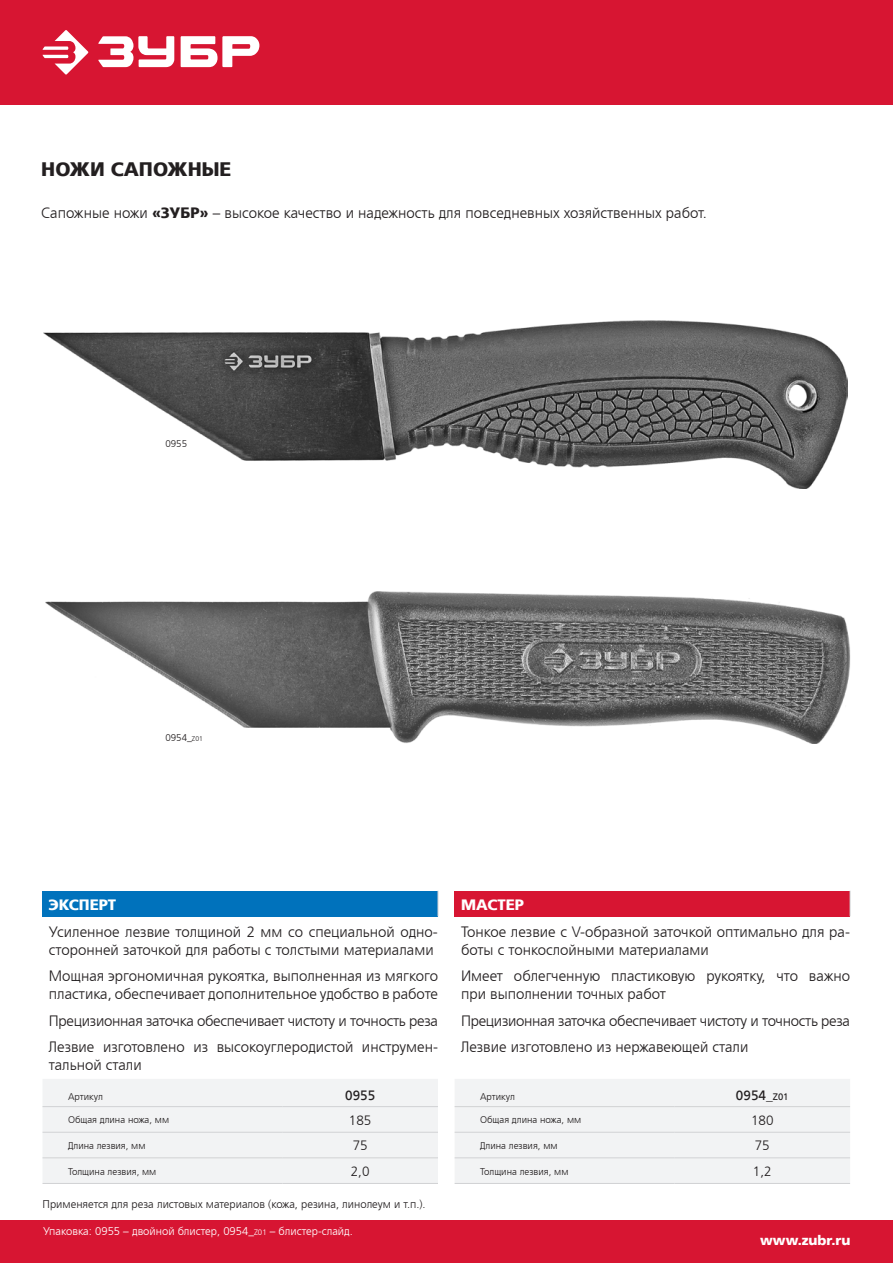
<style>
.page{position:relative;width:893px;height:1263px;background:#fff}
.page>*{position:absolute;margin:0;border:0;box-sizing:border-box;transform-origin:0 0}
.Zagolovok_13{font:19.5px "AG Foreigner Stayer Bold";color:#231f20}
.Text_10_pod_Zag_13{font:300 15px/18px "AG Foreigner";color:#231f20}
.Text_10_pod_Zag_13-2{font:300 15px "AG Foreigner";letter-spacing:-.02em;color:#231f20}
.Tabl_text_8{font:15px "AG Foreigner Stayer Bold";color:#fff}
.Tabl_text_9{font:300 13.5px "AG Foreigner";color:#231f20}
.Tabl_artikul_11{font:13.5px "AG Foreigner";color:#231f20}
.SAYT{font:700 13.5px "AG Foreigner";color:#fff}
.t1{font:300 11.25px "AG Foreigner";color:#231f20}
.t2{font:300 11.25px "AG Foreigner";color:#fff}
.Tabl_text_8-2{font:300 9.75px "AG Foreigner";color:#231f20}
.Tabl_artikul_11-2{font:300 9.75px "AG Foreigner";color:#231f20}
.s1{font-family:"AG Foreigner Stayer Bold";font-weight:400}
.s2{font-size:6.9px}
.s3{font-size:7.8px}
.s4{font-size:9.45px}
</style>
<div class="page">
<div style="left:0;top:0;width:893px;height:105px;background:#d71532"></div>
<div style="left:0;top:1220px;width:893px;height:43px;background:#d71532"></div>
<svg style="left:42px;top:30px;width:46px;height:45px"></svg>
<svg style="left:98px;top:36px;width:161px;height:31px"></svg>
<div style="left:455px;top:891px;width:395px;height:25px;background:#d71532"></div>
<div style="left:455px;top:1079px;width:395px;height:104px;background:#f2f3f4"></div>
<svg style="left:850px;top:891px;width:1px;height:25px"></svg>
<hr style="left:455px;top:1132px;width:219px;height:1px;background:#d1d2d4">
<hr style="left:674px;top:1132px;width:176px;height:1px;background:#d1d2d4">
<hr style="left:455px;top:1157px;width:219px;height:1px;background:#d1d2d4">
<hr style="left:674px;top:1157px;width:176px;height:1px;background:#d1d2d4">
<hr style="left:455px;top:1183px;width:219px;height:1px;background:#d1d2d4">
<hr style="left:674px;top:1183px;width:176px;height:1px;background:#d1d2d4">
<hr style="left:455px;top:1106px;width:219px;height:1px;background:#d1d2d4">
<hr style="left:674px;top:1106px;width:176px;height:1px;background:#d1d2d4">
<div style="left:43px;top:891px;width:395px;height:25px;background:#0072bc"></div>
<div style="left:43px;top:1079px;width:395px;height:104px;background:#f2f3f4"></div>
<svg style="left:438px;top:891px;width:1px;height:25px"></svg>
<hr style="left:43px;top:1132px;width:239px;height:1px;background:#d1d2d4">
<hr style="left:282px;top:1132px;width:156px;height:1px;background:#d1d2d4">
<hr style="left:43px;top:1157px;width:239px;height:1px;background:#d1d2d4">
<hr style="left:282px;top:1157px;width:156px;height:1px;background:#d1d2d4">
<hr style="left:43px;top:1183px;width:239px;height:1px;background:#d1d2d4">
<hr style="left:282px;top:1183px;width:156px;height:1px;background:#d1d2d4">
<hr style="left:43px;top:1106px;width:239px;height:1px;background:#d1d2d4">
<hr style="left:282px;top:1106px;width:156px;height:1px;background:#d1d2d4">
<img style="left:43px;top:320px;width:804px;height:169px">
<img style="left:45px;top:592px;width:806px;height:151px">
<p class="Zagolovok_13" style="left:41px;top:159px;width:192px">НОЖИ САПОЖНЫЕ</p>
<p class="Text_10_pod_Zag_13" style="left:41px;top:204px;width:667px">Сапожные ножи <span class="s1">«ЗУБР»</span> – высокое качество и надежность для повседневных хозяйственных работ.</p>
<p class="Tabl_artikul_11-2" style="left:165px;top:438px;width:23px">0955</p>
<p class="Tabl_artikul_11-2" style="left:165px;top:733px;width:39px">0954_<span class="s2">Z01</span></p>
<p class="Tabl_text_8" style="left:49px;top:896px;width:69px">ЭКСПЕРТ</p>
<p class="Text_10_pod_Zag_13" style="left:49px;top:923px;width:391px">Усиленное лезвие толщиной 2 мм со специальной одно&shy;сторонней заточкой для работы с толстыми материалами</p>
<p class="Text_10_pod_Zag_13" style="left:49px;top:967px;width:391px">Мощная эргономичная рукоятка, выполненная из мягкого пластика, обеспечивает дополнительное удобство в работе</p>
<p class="Text_10_pod_Zag_13-2" style="left:49px;top:1013px;width:391px">Прецизионная заточка обеспечивает чистоту и точность реза</p>
<p class="Text_10_pod_Zag_13" style="left:49px;top:1038px;width:391px">Лезвие изготовлено из высокоуглеродистой инструмен&shy;тальной стали</p>
<p class="Tabl_text_8-2" style="left:68px;top:1092px;width:36px">Артикул</p>
<p class="Tabl_artikul_11" style="left:345px;top:1088px;width:32px">0955</p>
<p class="Tabl_text_8-2" style="left:68px;top:1115px;width:103px">Общая длина ножа, мм</p>
<p class="Tabl_text_9" style="left:349px;top:1113px;width:24px">185</p>
<p class="Tabl_text_8-2" style="left:68px;top:1140px;width:79px">Длина лезвия, мм</p>
<p class="Tabl_text_9" style="left:353px;top:1139px;width:17px">75</p>
<p class="Tabl_text_8-2" style="left:68px;top:1166px;width:90px">Толщина лезвия, мм</p>
<p class="Tabl_text_9" style="left:351px;top:1164px;width:20px">2,0</p>
<p class="t1" style="left:43px;top:1198px;width:385px">Применяется для реза листовых материалов (кожа, резина, линолеум и т.п.).</p>
<p class="t2" style="left:43px;top:1226px;width:311px">Упаковка: 0955 – двойной блистер, 0954_<span class="s3">Z01</span> – блистер-слайд.</p>
<p class="Tabl_text_8" style="left:461px;top:896px;width:65px">МАСТЕР</p>
<p class="Text_10_pod_Zag_13" style="left:461px;top:923px;width:391px">Тонкое лезвие с V-образной заточкой оптимально для ра&shy;боты с тонкослойными материалами</p>
<p class="Text_10_pod_Zag_13" style="left:461px;top:967px;width:391px">Имеет облегченную пластиковую рукоятку, что важно при выполнении точных работ</p>
<p class="Text_10_pod_Zag_13-2" style="left:461px;top:1013px;width:391px">Прецизионная заточка обеспечивает чистоту и точность реза</p>
<p class="Text_10_pod_Zag_13" style="left:461px;top:1038px;width:289px">Лезвие изготовлено из нержавеющей стали</p>
<p class="Tabl_text_8-2" style="left:480px;top:1092px;width:36px">Артикул</p>
<p class="Tabl_artikul_11" style="left:736px;top:1088px;width:54px">0954_<span class="s4">Z01</span></p>
<p class="Tabl_text_8-2" style="left:480px;top:1115px;width:103px">Общая длина ножа, мм</p>
<p class="Tabl_text_9" style="left:751px;top:1113px;width:24px">180</p>
<p class="Tabl_text_8-2" style="left:480px;top:1140px;width:79px">Длина лезвия, мм</p>
<p class="Tabl_text_9" style="left:755px;top:1139px;width:17px">75</p>
<p class="Tabl_text_8-2" style="left:480px;top:1166px;width:90px">Толщина лезвия, мм</p>
<p class="Tabl_text_9" style="left:753px;top:1164px;width:20px">1,2</p>
<p class="SAYT" style="left:760px;top:1232px;width:92px">www.zubr.ru</p>
</div>
